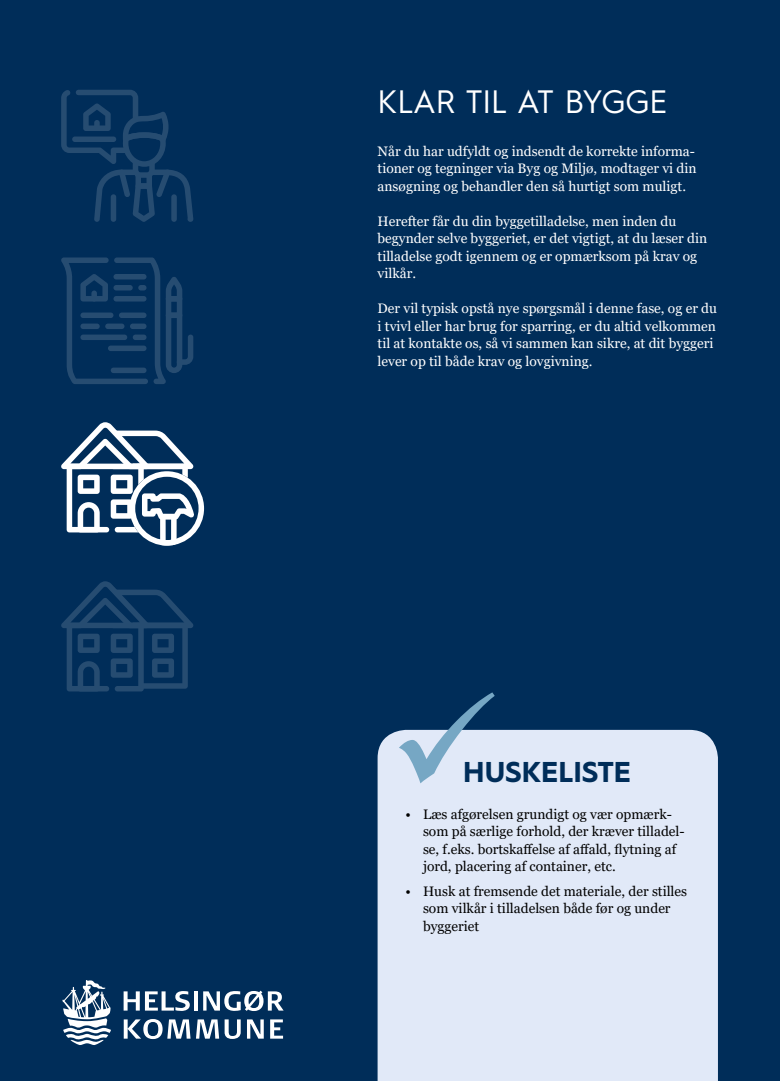
<style>
.page{position:relative;width:780px;height:1081px;background:#002d59}
.page>*{position:absolute;margin:0;border:0;box-sizing:border-box;transform-origin:0 0}
.t1{font:32.5px "Hurme Geometric Sans 1";color:#fff}
.t2{font:700 28.75px "Hurme Geometric Sans 1";color:#002d59}
.t3{font:13.75px/17.5px "Georgia";color:#fff}
.t4{font:13.75px/17.5px "Georgia";color:#000}
</style>
<div class="page">
<div style="left:377px;top:730px;width:341px;height:351px;background:#e1e9f8"></div>
<svg style="left:399px;top:692px;width:95px;height:91px"></svg>
<svg style="left:61px;top:581px;width:132px;height:110px"></svg>
<svg style="left:61px;top:90px;width:132px;height:132px"></svg>
<svg style="left:61px;top:422px;width:143px;height:123px"></svg>
<svg style="left:61px;top:257px;width:132px;height:127px"></svg>
<svg style="left:62px;top:980px;width:49px;height:65px"></svg>
<svg style="left:124px;top:1019px;width:66px;height:20px"></svg>
<svg style="left:196px;top:1019px;width:45px;height:20px"></svg>
<svg style="left:247px;top:1019px;width:17px;height:19px"></svg>
<svg style="left:270px;top:1019px;width:13px;height:19px"></svg>
<svg style="left:124px;top:991px;width:66px;height:20px"></svg>
<hr style="left:194px;top:991px;width:4px;height:19px;background:#fff">
<svg style="left:203px;top:990px;width:80px;height:21px"></svg>
<h1 class="t1" style="left:377px;top:79px;width:291px">KLAR TIL AT BYGGE</h1>
<p class="t3" style="left:377px;top:143px;width:320px;text-align:justify">Når du har udfyldt og indsendt de korrekte informa&shy;tioner og tegninger via Byg og Miljø, modtager vi din ansøgning og behandler den så hurtigt som muligt.</p>
<p class="t3" style="left:377px;top:213px;width:331px">Herefter får du din byggetilladelse, men inden du begynder selve byggeriet, er det vigtigt, at du læser din tilladelse godt igennem og er opmærksom på krav og vilkår.</p>
<p class="t3" style="left:377px;top:300px;width:341px">Der vil typisk opstå nye spørgsmål i denne fase, og er du i tvivl eller har brug for sparring, er du altid velkommen til at kontakte os, så vi sammen kan sikre, at dit byggeri lever op til både krav og lovgivning.</p>
<h2 class="t2" style="left:463px;top:752px;width:169px">HUSKELISTE</h2>
<p class="t4" style="left:423px;top:805px;width:263px;text-indent:-18px">• Læs afgørelsen grundigt og vær opmærk&shy;som på særlige forhold, der kræver tilladel&shy;se, f.eks. bortskaffelse af affald, flytning af jord, placering af container, etc.</p>
<p class="t4" style="left:423px;top:882px;width:265px;text-indent:-18px">• Husk at fremsende det materiale, der stilles som vilkår i tilladelsen både før og under byggeriet</p>
</div>
